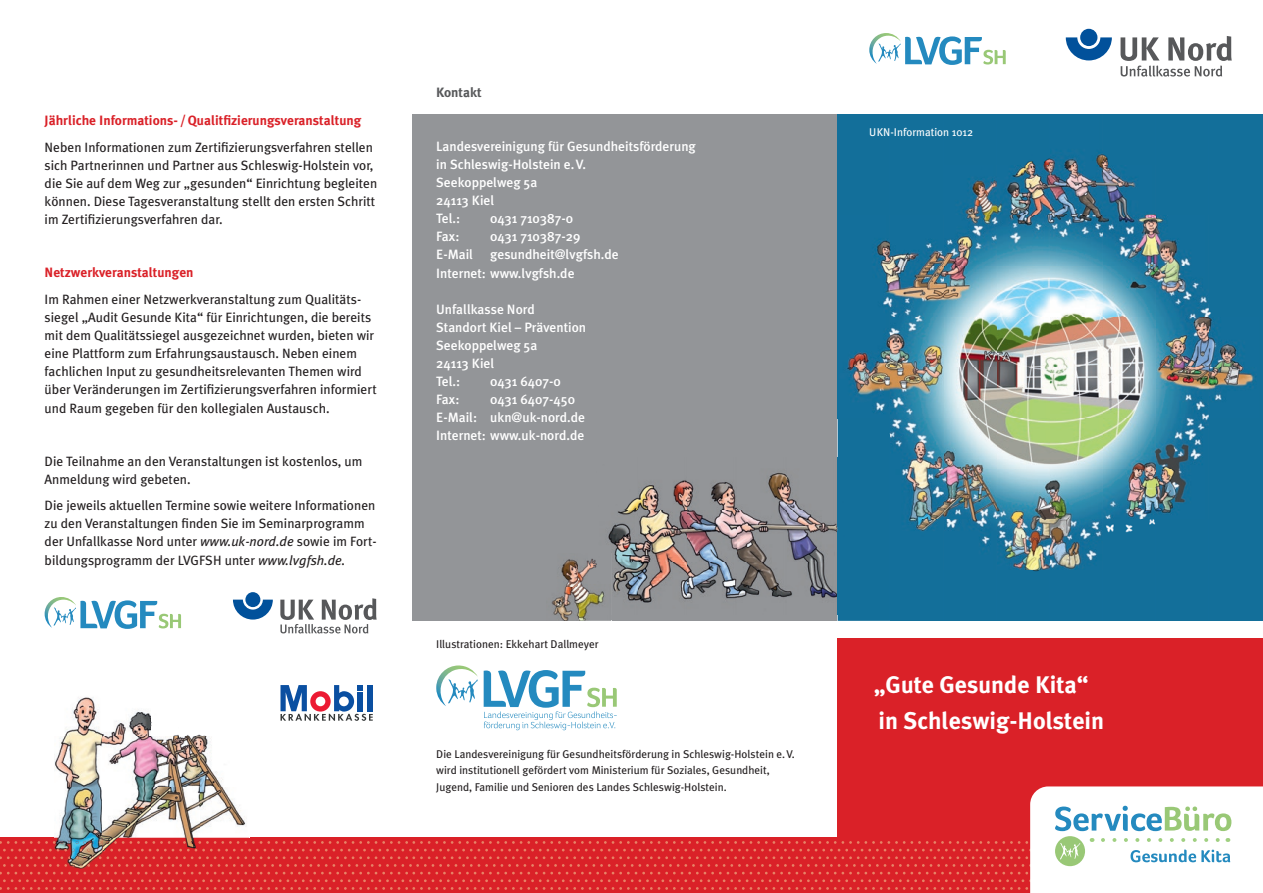
<style>
.page{position:relative;width:1263px;height:893px;background:#fff}
.page>*{position:absolute;margin:0;border:0;box-sizing:border-box;transform-origin:0 0}
.t1{font:700 24px/36.2px "Meta Plus";color:#fff}
.t2{font:13.5px/18.1px "Meta Plus";color:#231f20}
.t3{font:500 13.5px/18.1px "Meta Plus";color:#fff}
.t4{font:700 13.5px "Meta Plus";color:#da2128}
.t5{font:700 13.5px "Meta Plus";color:#57585a}
.t6{font:11.25px/16.5px "Meta Plus";color:#231f20}
.t7{font:11.25px "Meta Plus";color:#fff}
.s1{font-style:italic}
</style>
<div class="page">
<div style="left:838px;top:639px;width:425px;height:254px;background:#da2128"></div>
<div style="left:412px;top:115px;width:426px;height:506px;background:#939598"></div>
<svg style="left:1066px;top:37px;width:46px;height:23px"></svg>
<div style="left:1080px;top:29px;width:17px;height:17px;background:#01519b;border-radius:50%"></div>
<svg style="left:1120px;top:36px;width:112px;height:41px"></svg>
<svg style="left:869px;top:33px;width:137px;height:32px"></svg>
<svg style="left:45px;top:597px;width:136px;height:32px"></svg>
<svg style="left:484px;top:670px;width:133px;height:60px"></svg>
<svg style="left:436px;top:665px;width:42px;height:41px"></svg>
<img style="left:838px;top:115px;width:425px;height:354px">
<img style="left:846px;top:469px;width:417px;height:101px">
<div style="left:838px;top:570px;width:425px;height:51px;background:#136f9a"></div>
<svg style="left:233px;top:600px;width:40px;height:20px"></svg>
<div style="left:245px;top:592px;width:15px;height:15px;background:#01519b;border-radius:50%"></div>
<svg style="left:280px;top:598px;width:97px;height:36px"></svg>
<img style="left:54px;top:697px;width:169px;height:89px">
<svg style="left:0;top:786px;width:1263px;height:107px"></svg>
<img style="left:608px;top:458px;width:230px;height:104px">
<img style="left:613px;top:562px;width:225px;height:53px">
<img style="left:838px;top:458px;width:8px;height:157px">
<img style="left:551px;top:587px;width:60px;height:34px">
<img style="left:561px;top:559px;width:27px;height:28px">
<img style="left:588px;top:554px;width:23px;height:61px">
<svg style="left:280px;top:685px;width:93px;height:36px"></svg>
<div style="left:357px;top:692px;width:6px;height:19px;background:#0a4fa1"></div>
<p class="t4" style="left:45px;top:113px;width:318px">Jährliche Informations- / Qualitfizierungsveranstaltung</p>
<p class="t2" style="left:45px;top:138px;width:334px">Neben Informationen zum Zertifizierungsverfahren stellen sich Partnerinnen und Partner aus Schleswig-Holstein vor, die Sie auf dem Weg zur „gesunden“ Einrichtung begleiten können. Diese Tagesveranstaltung stellt den ersten Schritt im Zertifizierungsverfahren dar.</p>
<p class="t4" style="left:45px;top:265px;width:150px">Netzwerkveranstaltungen</p>
<p class="t2" style="left:45px;top:290px;width:334px">Im Rahmen einer Netzwerkveranstaltung zum Qualitäts - siegel „Audit Gesunde Kita“ für Einrichtungen, die bereits mit dem Qualitätssiegel ausgezeichnet wurden, bieten wir eine Plattform zum Erfahrungsaustausch. Neben einem fachlichen Input zu gesundheitsrelevanten Themen wird über Veränderungen im Zertifizierungsverfahren informiert und Raum gegeben für den kollegialen Austausch.</p>
<p class="t2" style="left:45px;top:452px;width:319px">Die Teilnahme an den Veranstaltungen ist kostenlos, um<br>Anmeldung wird gebeten.</p>
<p class="t2" style="left:45px;top:496px;width:334px">Die jeweils aktuellen Termine sowie weitere Informationen zu den Veranstaltungen finden Sie im Seminarprogramm der Unfallkasse Nord unter <span class="s1">www.uk-nord.de</span> sowie im Fort&shy;bildungsprogramm der LVGFSH unter <span class="s1">www.lvgfsh.de.</span></p>
<p class="t5" style="left:436px;top:84px;width:47px">Kontakt</p>
<p class="t3" style="left:436px;top:137px;width:261px">Landesvereinigung für Gesundheitsförderung in Schleswig-Holstein e. V.<br>Seekoppelweg 5a<br>24113 Kiel<br>Tel.:</p>
<p class="t3" style="left:490px;top:209px;width:84px">0431 710387-0</p>
<p class="t3" style="left:436px;top:227px;width:25px">Fax:</p>
<p class="t3" style="left:490px;top:227px;width:92px">0431 710387-29</p>
<p class="t3" style="left:436px;top:246px;width:38px">E-Mail</p>
<p class="t3" style="left:436px;top:246px;width:184px;text-indent:54px">gesundheit@lvgfsh.de<br>Internet: www.lvgfsh.de</p>
<p class="t3" style="left:436px;top:300px;width:151px">Unfallkasse Nord<br>Standort Kiel – Prävention<br>Seekoppelweg 5a<br>24113 Kiel<br>Tel.:</p>
<p class="t3" style="left:490px;top:372px;width:72px">0431 6407-0</p>
<p class="t3" style="left:436px;top:390px;width:150px;text-indent:54px">0431 6407-450<br>E-Mail: ukn@uk-nord.de<br>Internet: www.uk-nord.de</p>
<p class="t3" style="left:436px;top:390px;width:25px">Fax:</p>
<p class="t6" style="left:436px;top:635px;width:164px">Illustrationen: Ekkehart Dallmeyer</p>
<p class="t6" style="left:436px;top:745px;width:360px">Die Landesvereinigung für Gesundheitsförderung in Schleswig-Holstein e. V. wird institutionell gefördert vom Ministerium für Soziales, Gesundheit,<br>Jugend, Familie und Senioren des Landes Schleswig-Holstein.</p>
<p class="t7" style="left:869px;top:126px;width:105px">UKN-Information 1012</p>
<h1 class="t1" style="left:874px;top:667px;width:232px">„Gute Gesunde Kita“ in Schleswig-Holstein</h1>
</div>
